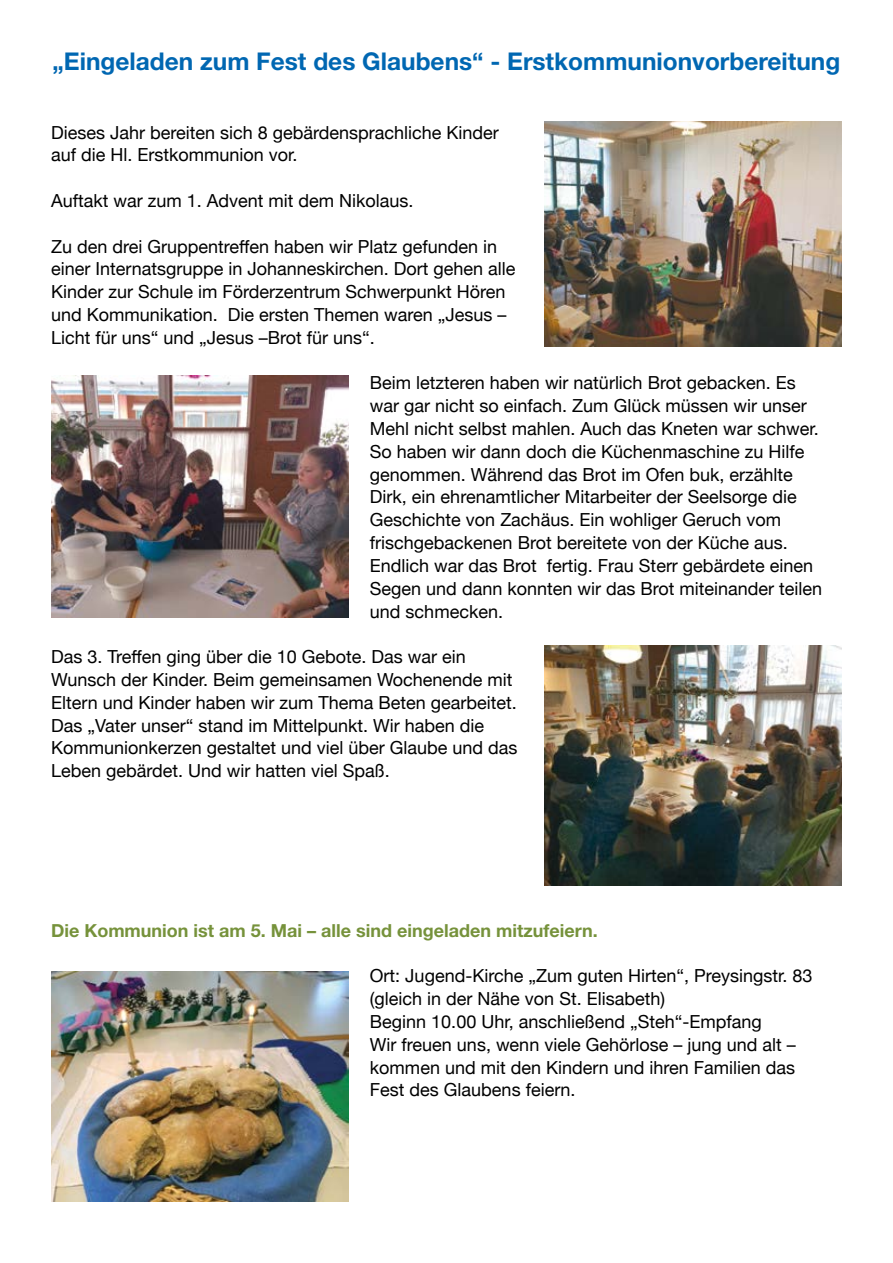
<style>
.page{position:relative;width:893px;height:1263px;background:#fff}
.page>*{position:absolute;margin:0;border:0;box-sizing:border-box;transform-origin:0 0}
.t1{font:700 24.45px "Helvetica Neue";color:#0067b2}
.t2{font:18px/22.8px "Helvetica Neue";color:#000}
.t3{font:700 18px "Helvetica Neue";color:#76923b}
</style>
<div class="page">
<img style="left:544px;top:121px;width:298px;height:226px">
<img style="left:51px;top:376px;width:298px;height:242px">
<img style="left:544px;top:645px;width:298px;height:240px">
<img style="left:51px;top:971px;width:298px;height:230px">
<h1 class="t1" style="left:53px;top:46px;width:789px">„Eingeladen zum Fest des Glaubens“ - Erstkommunionvorbereitung</h1>
<p class="t2" style="left:51px;top:122px;width:449px">Dieses Jahr bereiten sich 8 gebärdensprachliche Kinder auf die Hl. Erstkommunion vor.</p>
<p class="t2" style="left:51px;top:190px;width:364px">Auftakt war zum 1. Advent mit dem Nikolaus.</p>
<p class="t2" style="left:51px;top:236px;width:466px">Zu den drei Gruppentreffen haben wir Platz gefunden in einer Internatsgruppe in Johanneskirchen. Dort gehen alle Kinder zur Schule im Förderzentrum Schwerpunkt Hören und Kommunikation. Die ersten Themen waren „Jesus – Licht für uns“ und „Jesus –Brot für uns“.</p>
<p class="t2" style="left:370px;top:373px;width:454px">Beim letzteren haben wir natürlich Brot gebacken. Es war gar nicht so einfach. Zum Glück müssen wir unser Mehl nicht selbst mahlen. Auch das Kneten war schwer.<br>So haben wir dann doch die Küchenmaschine zu Hilfe genommen. Während das Brot im Ofen buk, erzählte Dirk, ein ehrenamtlicher Mitarbeiter der Seelsorge die Geschichte von Zachäus. Ein wohliger Geruch vom frischgebackenen Brot bereitete von der Küche aus.<br>Endlich war das Brot fertig. Frau Sterr gebärdete einen Segen und dann konnten wir das Brot miteinander teilen und schmecken.</p>
<p class="t2" style="left:51px;top:646px;width:468px">Das 3. Treffen ging über die 10 Gebote. Das war ein Wunsch der Kinder. Beim gemeinsamen Wochenende mit Eltern und Kinder haben wir zum Thema Beten gearbeitet.<br>Das „Vater unser“ stand im Mittelpunkt. Wir haben die Kommunionkerzen gestaltet und viel über Glaube und das Leben gebärdet. Und wir hatten viel Spaß.</p>
<p class="t3" style="left:51px;top:919px;width:548px">Die Kommunion ist am 5. Mai – alle sind eingeladen mitzufeiern.</p>
<p class="t2" style="left:370px;top:965px;width:444px">Ort: Jugend-Kirche „Zum guten Hirten“, Preysingstr. 83 (gleich in der Nähe von St. Elisabeth)<br>Beginn 10.00 Uhr, anschließend „Steh“-Empfang<br>Wir freuen uns, wenn viele Gehörlose – jung und alt – kommen und mit den Kindern und ihren Familien das Fest des Glaubens feiern.</p>
</div>
